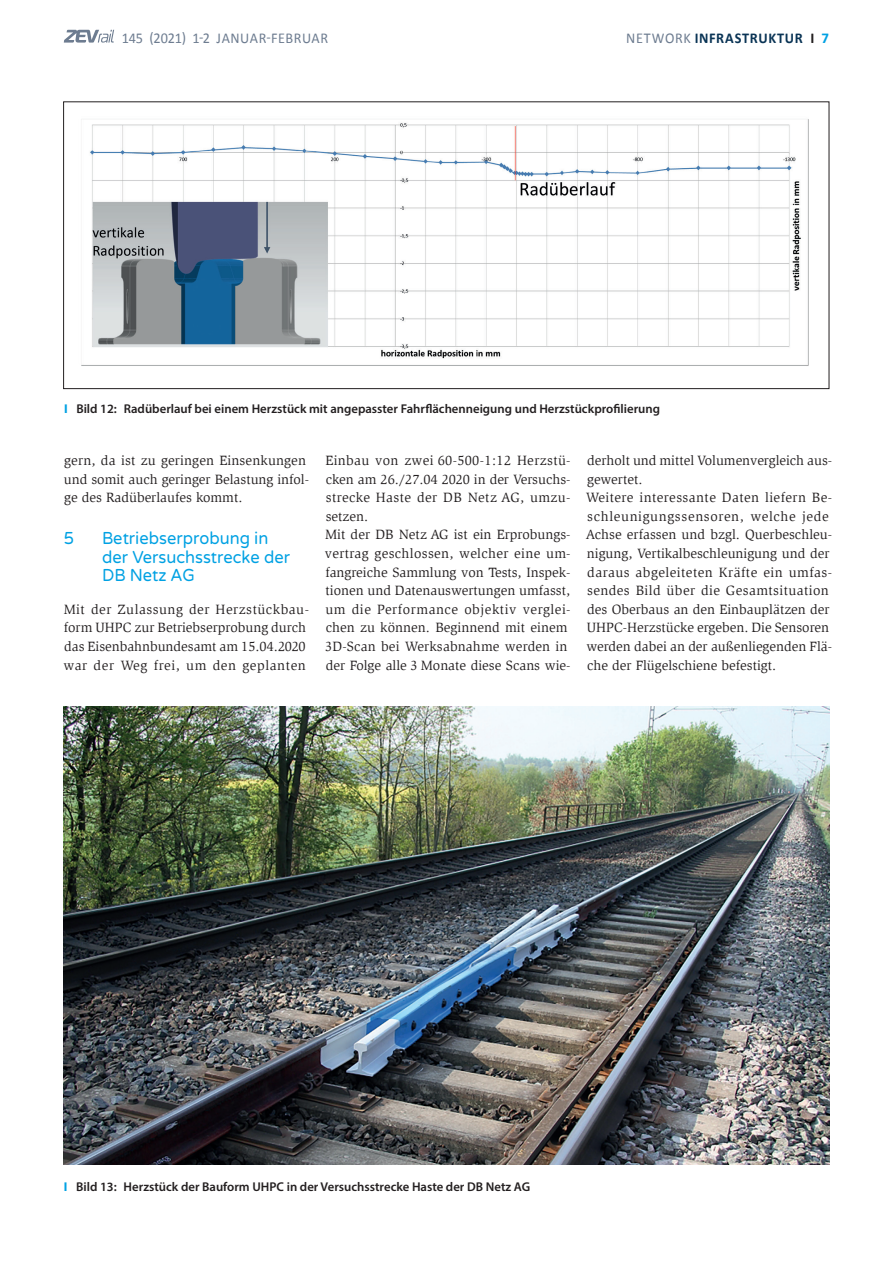
<style>
.page{position:relative;width:893px;height:1263px;background:#fff}
.page>*{position:absolute;margin:0;border:0;box-sizing:border-box;transform-origin:0 0}
.t1{font:17.25px/18.6px "Varela Round";color:#00a1e3;scale:.95 1}
.t2{font:15px "Calibri";letter-spacing:.03em;color:#6d7c90;scale:.95 1}
.t3{font:700 15px "Calibri";letter-spacing:.045em;color:#0a3455;scale:.95 1}
.t4{font:13.8px/18.6px "Slimbach LT";color:#231f20}
.t5{font:600 12.75px "Myriad Pro";color:#231f20}
.s1{font-weight:400;color:#6d7c90}
.s2{color:#231f20}
.s3{color:#00a1e3}
.s4{font-weight:700;color:#00a1e3}
</style>
<div class="page">
<svg style="left:64px;top:30px;width:50px;height:13px"></svg>
<img style="left:81px;top:119px;width:728px;height:247px">
<img style="left:63px;top:707px;width:766px;height:457px">
<p class="t2" style="left:122px;top:28px;width:219px">145 (2021) 1-2 JANUAR-FEBRUAR</p>
<p class="t3" style="left:626px;top:28px;width:215px"><span class="s1">NETWORK</span> INFRASTRUKTUR <span class="s2">I</span> <span class="s3">7</span></p>
<p class="t5" style="left:64px;top:400px;width:597px"><span class="s4">I</span> Bild 12: Radüberlauf bei einem Herzstück mit angepasster Fahrflächenneigung und Herzstückprofilierung</p>
<p class="t4" style="left:64px;top:451px;width:247px">gern, da ist zu geringen Einsenkungen und somit auch geringer Belastung infol&shy;ge des Radüberlaufes kommt.</p>
<p class="t1" style="left:64px;top:529px;width:12px">5</p>
<p class="t1" style="left:102px;top:529px;width:199px">Betriebserprobung in der Versuchsstrecke der<br>DB Netz AG</p>
<p class="t4" style="left:63px;top:600px;width:247px">Mit der Zulassung der Herzstückbau&shy;form UHPC zur Betriebserprobung durch das Eisenbahnbundesamt am 15.04.2020 war der Weg frei, um den geplanten</p>
<p class="t4" style="left:325px;top:451px;width:247px">Einbau von zwei 60-500-1:12 Herzstü&shy;cken am 26./27.04 2020 in der Versuchs&shy;strecke Haste der DB Netz AG, umzu&shy;setzen.<br>Mit der DB Netz AG ist ein Erprobungs&shy;vertrag geschlossen, welcher eine um&shy;fangreiche Sammlung von Tests, Inspek&shy;tionen und Datenauswertungen umfasst, um die Performance objektiv verglei&shy;chen zu können. Beginnend mit einem 3D-Scan bei Werksabnahme werden in der Folge alle 3 Monate diese Scans wie-</p>
<p class="t4" style="left:586px;top:451px;width:248px">derholt und mittel Volumenvergleich aus&shy;gewertet.<br>Weitere interessante Daten liefern Be&shy;schleunigungssensoren, welche jede Achse erfassen und bzgl. Querbeschleu&shy;nigung, Vertikalbeschleunigung und der daraus abgeleiteten Kräfte ein umfas&shy;sendes Bild über die Gesamtsituation des Oberbaus an den Einbauplätzen der UHPC-Herzstücke ergeben. Die Sensoren werden dabei an der außenliegenden Flä&shy;che der Flügelschiene befestigt.</p>
<p class="t5" style="left:64px;top:1178px;width:468px"><span class="s4">I</span> Bild 13: Herzstück der Bauform UHPC in der Versuchsstrecke Haste der DB Netz AG</p>
</div>
